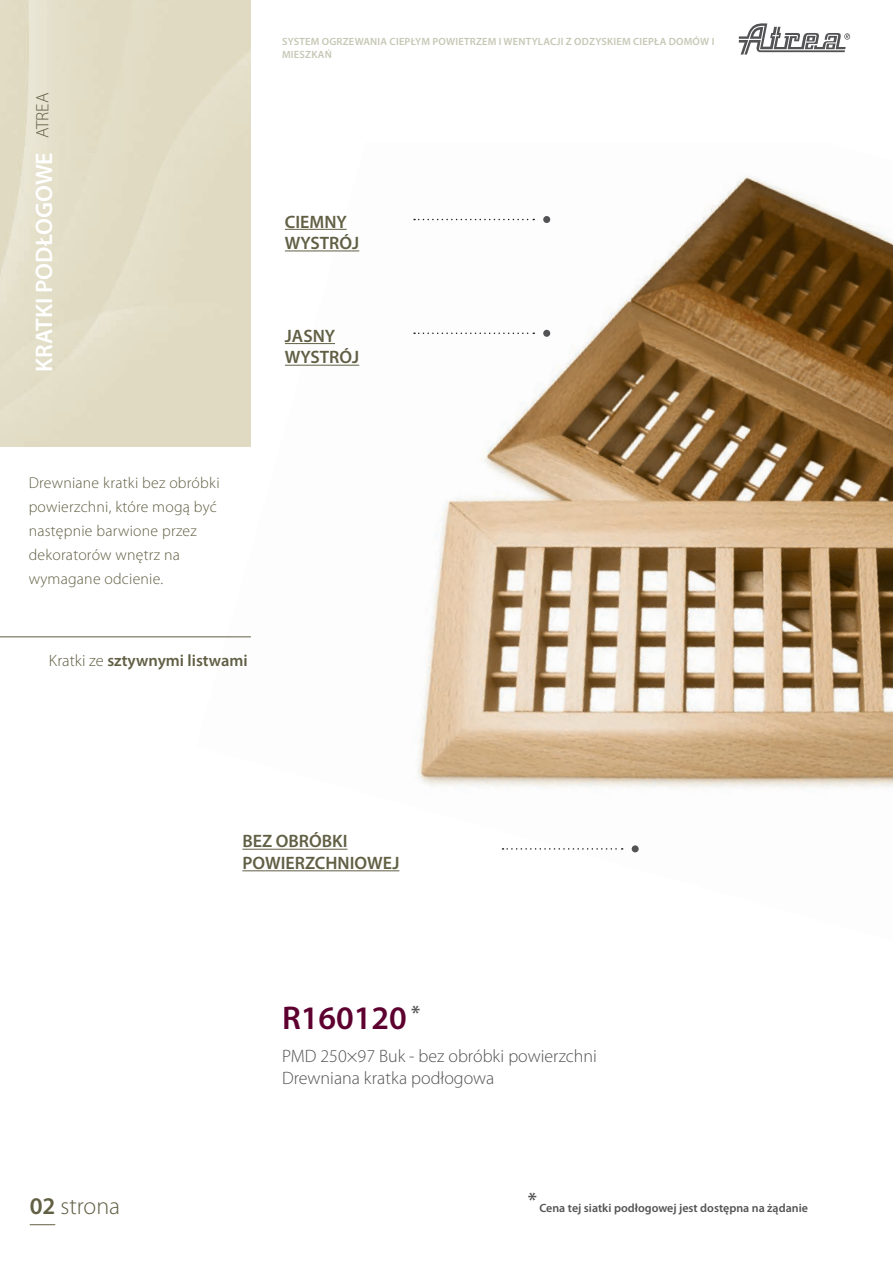
<style>
.page{position:relative;width:893px;height:1263px;background:#fff}
.page>*{position:absolute;margin:0;border:0;box-sizing:border-box;transform-origin:0 0}
.t1{font:600 33px "Myriad Pro";color:#5d002f}
.t2{font:600 24px "Myriad Pro";color:#fff}
.t3{font:300 24px "Myriad Pro";color:#615f44}
.t4{font:300 18px "Myriad Pro";color:#535355}
.t5{font:600 18px/21.6px "Myriad Pro";color:#615f44}
.t6{font:300 18px "Myriad Pro";color:#615f44}
.t7{font:600 16.5px "Myriad Pro";color:#615f44}
.t8{font:300 15.75px/24px "Myriad Pro";letter-spacing:.015em;color:#615f44}
.t9{font:600 12px "Myriad Pro";color:#535355}
.t10{font:600 10.5px/12.6px "Myriad Pro";letter-spacing:.02em;color:#c7c7b6}
.s1{font-weight:300}
.s2{font-weight:600}
</style>
<div class="page">
<img style="left:196px;top:142px;width:697px;height:730px">
<svg style="left:739px;top:23px;width:111px;height:32px"></svg>
<hr style="left:242px;top:849px;width:105px;height:1px;background:#615f44">
<hr style="left:242px;top:870px;width:157px;height:1px;background:#615f44">
<hr style="left:285px;top:343px;width:50px;height:1px;background:#615f44">
<hr style="left:285px;top:365px;width:74px;height:1px;background:#615f44">
<svg style="left:414px;top:333px;width:120px;height:1px"></svg>
<div style="left:543px;top:330px;width:7px;height:7px;background:#535355;border-radius:50%"></div>
<svg style="left:502px;top:848px;width:121px;height:2px"></svg>
<div style="left:632px;top:845px;width:7px;height:7px;background:#535355;border-radius:50%"></div>
<hr style="left:285px;top:229px;width:62px;height:1px;background:#615f44">
<hr style="left:285px;top:250px;width:74px;height:1px;background:#615f44">
<svg style="left:414px;top:219px;width:120px;height:1px"></svg>
<div style="left:543px;top:216px;width:7px;height:7px;background:#535355;border-radius:50%"></div>
<img style="left:0;top:0;width:250px;height:446px">
<hr style="left:0;top:637px;width:251px;height:1px;background:#615f44">
<svg style="left:30px;top:1224px;width:25px;height:1px"></svg>
<p class="t6" style="left:33px;top:138px;width:47px;rotate:-90deg">ATREA</p>
<p class="t2" style="left:31px;top:372px;width:221px;rotate:-90deg">KRATKI PODŁOGOWE</p>
<p class="t10" style="left:282px;top:35px;width:434px">SYSTEM OGRZEWANIA CIEPŁYM POWIETRZEM I WENTYLACJI Z ODZYSKIEM CIEPŁA DOMÓW I<br>MIESZKAŃ</p>
<p class="t5" style="left:285px;top:211px;width:76px">CIEMNY<br>WYSTRÓJ</p>
<p class="t5" style="left:285px;top:325px;width:76px">JASNY<br>WYSTRÓJ</p>
<p class="t8" style="left:29px;top:470px;width:193px">Drewniane kratki bez obróbki powierzchni, które mogą być następnie barwione przez dekoratorów wnętrz na wymagane odcienie.</p>
<p class="t7" style="left:49px;top:651px;width:200px"><span class="s1">Kratki ze</span> sztywnymi listwami</p>
<p class="t5" style="left:242px;top:831px;width:159px">BEZ OBRÓBKI<br>POWIERZCHNIOWEJ</p>
<p class="t1" style="left:282px;top:1000px;width:140px">R160120 <sup>*</sup></p>
<p class="t3" style="left:30px;top:1192px;width:92px"><span class="s2">02</span> strona</p>
<p class="t4" style="left:282px;top:1046px;width:316px">PMD 250×97 Buk - bez obróbki powierzchni</p>
<p class="t4" style="left:282px;top:1068px;width:214px">Drewniana kratka podłogowa</p>
<p class="t9" style="left:528px;top:1201px;width:282px"><sup>*</sup> Cena tej siatki podłogowej jest dostępna na żądanie</p>
</div>
